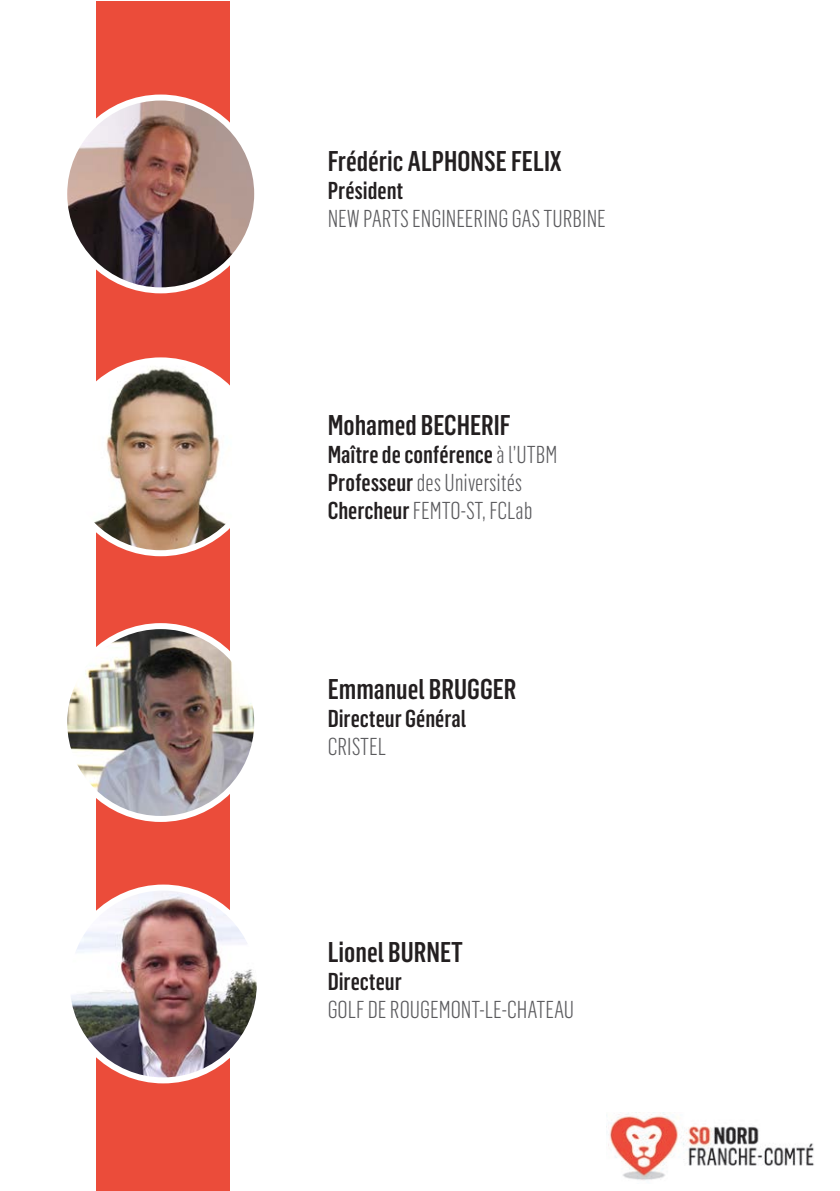
<style>
.page{position:relative;width:840px;height:1191px;background:#fff}
.page>*{position:absolute;margin:0;border:0;box-sizing:border-box;transform-origin:0 0}
.t1{font:500 28px "Flama Condensed";color:#231f20}
.t2{font:300 24px/28px "Flama Condensed";color:#5a5a5d}
.t3{font:500 24px "Flama Condensed";color:#231f20}
.s1{font-weight:500;color:#231f20}
.s2{font-weight:300;color:#5a5a5d}
</style>
<div class="page">
<img style="left:606px;top:1112px;width:208px;height:69px">
<div style="left:96px;top:1px;width:134px;height:1189px;background:#eb4c3a"></div>
<img style="left:64px;top:360px;width:193px;height:193px;border-radius:96px">
<div style="left:61px;top:357px;width:199px;height:199px;border:6px solid #fff;border-radius:50%"></div>
<img style="left:68px;top:626px;width:185px;height:193px">
<div style="left:61px;top:623px;width:199px;height:199px;border:6px solid #fff;border-radius:50%"></div>
<img style="left:67px;top:887px;width:193px;height:193px;border-radius:96px">
<div style="left:64px;top:884px;width:199px;height:199px;border:6px solid #fff;border-radius:50%"></div>
<img style="left:64px;top:98px;width:193px;height:192px;border-radius:96px">
<div style="left:61px;top:95px;width:199px;height:198px;border:6px solid #fff;border-radius:50%"></div>
<p class="t1" style="left:327px;top:143px;width:235px">Frédéric ALPHONSE FELIX</p>
<p class="t2" style="left:327px;top:175px;width:279px"><span class="s1">Président<br></span>NEW PARTS ENGINEERING GAS TURBINE</p>
<p class="t1" style="left:327px;top:407px;width:184px">Mohamed BECHERIF</p>
<p class="t3" style="left:327px;top:439px;width:231px">Maître de conférence <span class="s2">à l’UTBM</span></p>
<p class="t2" style="left:327px;top:468px;width:196px"><span class="s1">Professeur</span> des Universités</p>
<p class="t2" style="left:327px;top:496px;width:206px"><span class="s1">Chercheur</span> FEMTO-ST, FCLab</p>
<p class="t1" style="left:327px;top:671px;width:190px">Emmanuel BRUGGER</p>
<p class="t3" style="left:327px;top:703px;width:140px">Directeur Général</p>
<p class="t2" style="left:327px;top:732px;width:60px">CRISTEL</p>
<p class="t1" style="left:327px;top:934px;width:137px">Lionel BURNET</p>
<p class="t3" style="left:327px;top:966px;width:76px">Directeur</p>
<p class="t2" style="left:327px;top:995px;width:248px">GOLF DE ROUGEMONT-LE-CHATEAU</p>
</div>
